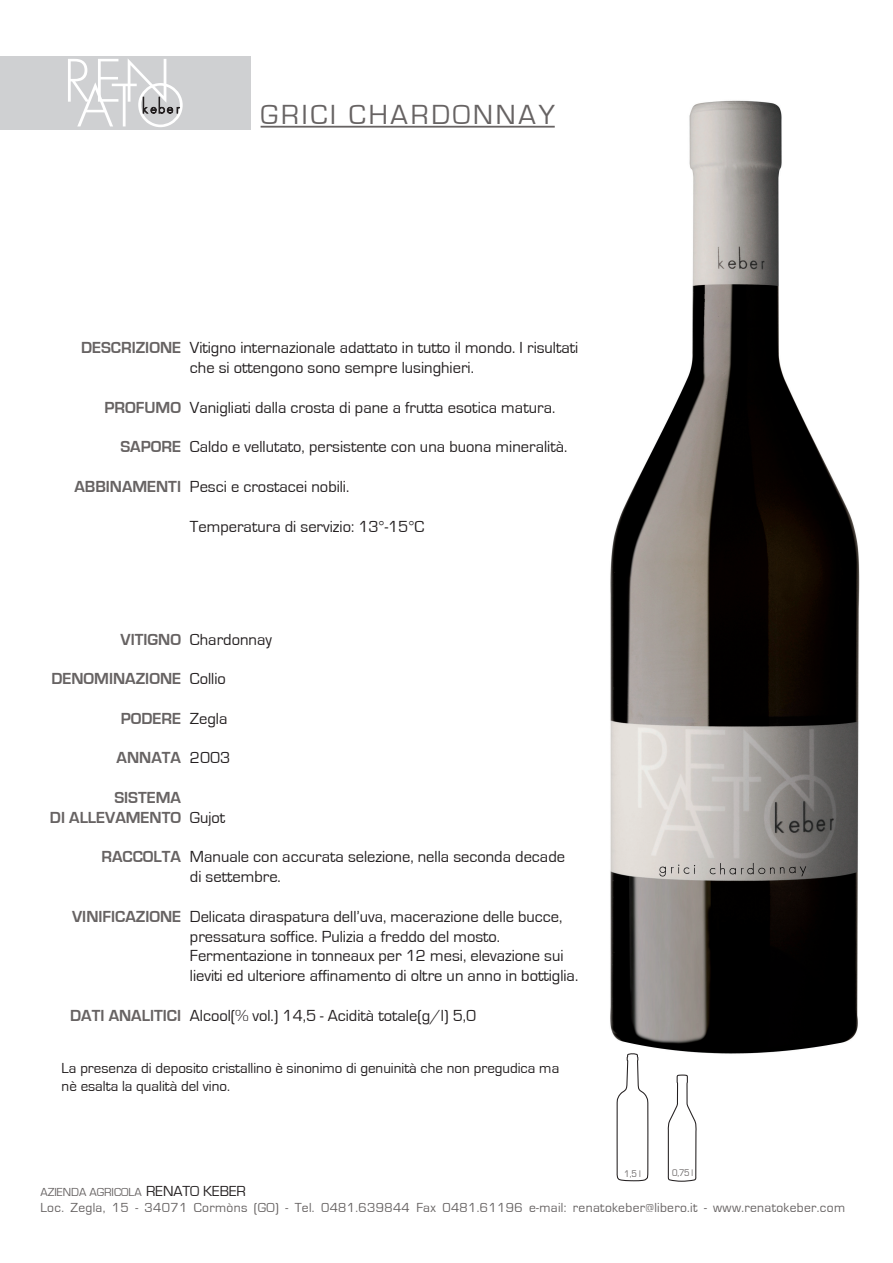
<style>
.page{position:relative;width:893px;height:1263px;background:#fff}
.page>*{position:absolute;margin:0;border:0;box-sizing:border-box;transform-origin:0 0}
.t1{font:28.5px "Eurostile";letter-spacing:.1em;color:#676363}
.t2{font:16.5px/19.8px "Eurostile";color:#231f20}
.t3{font:700 16.5px/19.8px "Eurostile";color:#676363;text-align:right}
.t4{font:15px/18px "Eurostile";color:#231f20}
.t5{font:13.5px "Eurostile";letter-spacing:.025em;color:#676363}
.t6{font:12px "Eurostile";color:#676363}
.t7{font:9.9px "Eurostile";color:#676363;scale:.9 1}
.s1{font-size:15px;color:#231f20}
</style>
<div class="page">
<hr style="left:261px;top:126px;width:294px;height:2px;background:#676363">
<img style="left:610px;top:100px;width:250px;height:954px">
<div style="left:0;top:56px;width:250px;height:74px;background:#cfd0d2"></div>
<svg style="left:68px;top:59px;width:115px;height:68px"></svg>
<svg style="left:616px;top:1052px;width:33px;height:130px"></svg>
<svg style="left:667px;top:666px;width:30px;height:516px"></svg>
<h1 class="t1" style="left:261px;top:99px;width:296px">GRICI CHARDONNAY</h1>
<p class="t3" style="left:81px;top:338px;width:102px">DESCRIZIONE</p>
<p class="t3" style="left:105px;top:398px;width:78px">PROFUMO</p>
<p class="t3" style="left:120px;top:437px;width:62px">SAPORE</p>
<p class="t3" style="left:74px;top:477px;width:108px">ABBINAMENTI</p>
<p class="t2" style="left:190px;top:338px;width:390px">Vitigno internazionale adattato in tutto il mondo. I risultati che si ottengono sono sempre lusinghieri.</p>
<p class="t2" style="left:190px;top:398px;width:367px">Vanigliati dalla crosta di pane a frutta esotica matura.</p>
<p class="t2" style="left:190px;top:437px;width:379px">Caldo e vellutato, persistente con una buona mineralità.</p>
<p class="t2" style="left:190px;top:477px;width:161px">Pesci e crostacei nobili.</p>
<p class="t2" style="left:190px;top:516px;width:236px">Temperatura di servizio: 13°-15°C</p>
<p class="t3" style="left:121px;top:629px;width:62px">VITIGNO</p>
<p class="t3" style="left:52px;top:669px;width:131px">DENOMINAZIONE</p>
<p class="t3" style="left:121px;top:709px;width:62px">PODERE</p>
<p class="t3" style="left:117px;top:748px;width:66px">ANNATA</p>
<p class="t3" style="left:50px;top:788px;width:133px">SISTEMA<br>DI ALLEVAMENTO</p>
<p class="t3" style="left:101px;top:847px;width:81px">RACCOLTA</p>
<p class="t3" style="left:72px;top:907px;width:110px">VINIFICAZIONE</p>
<p class="t3" style="left:70px;top:1006px;width:112px">DATI ANALITICI</p>
<p class="t2" style="left:190px;top:630px;width:83px">Chardonnay</p>
<p class="t2" style="left:190px;top:669px;width:37px">Collio</p>
<p class="t2" style="left:190px;top:709px;width:39px">Zegla</p>
<p class="t2" style="left:190px;top:748px;width:42px">2003</p>
<p class="t2" style="left:190px;top:808px;width:37px">Gujot</p>
<p class="t2" style="left:190px;top:847px;width:377px">Manuale con accurata selezione, nella seconda decade di settembre.</p>
<p class="t2" style="left:190px;top:907px;width:390px">Delicata diraspatura dell’uva, macerazione delle bucce, pressatura soffice. Pulizia a freddo del mosto.<br>Fermentazione in tonneaux per 12 mesi, elevazione sui lieviti ed ulteriore affinamento di oltre un anno in bottiglia.</p>
<p class="t2" style="left:190px;top:1006px;width:288px">Alcool(% vol.) 14,5 - Acidità totale(g/l) 5,0</p>
<p class="t4" style="left:62px;top:1059px;width:499px">La presenza di deposito cristallino è sinonimo di genuinità che non pregudica ma nè esalta la qualità del vino.</p>
<p class="t7" style="left:624px;top:1168px;width:20px">1,5 l</p>
<p class="t7" style="left:672px;top:1168px;width:25px">0,75 l</p>
<p class="t6" style="left:40px;top:1185px;width:207px">AZIENDA AGRICOLA <span class="s1">RENATO KEBER</span></p>
<p class="t5" style="left:40px;top:1200px;width:806px">Loc. Zegla, 15 - 34071 Cormòns (GO) - Tel. 0481.639844 Fax 0481.61196 e-mail: renatokeber@libero.it - www.renatokeber.com</p>
</div>
